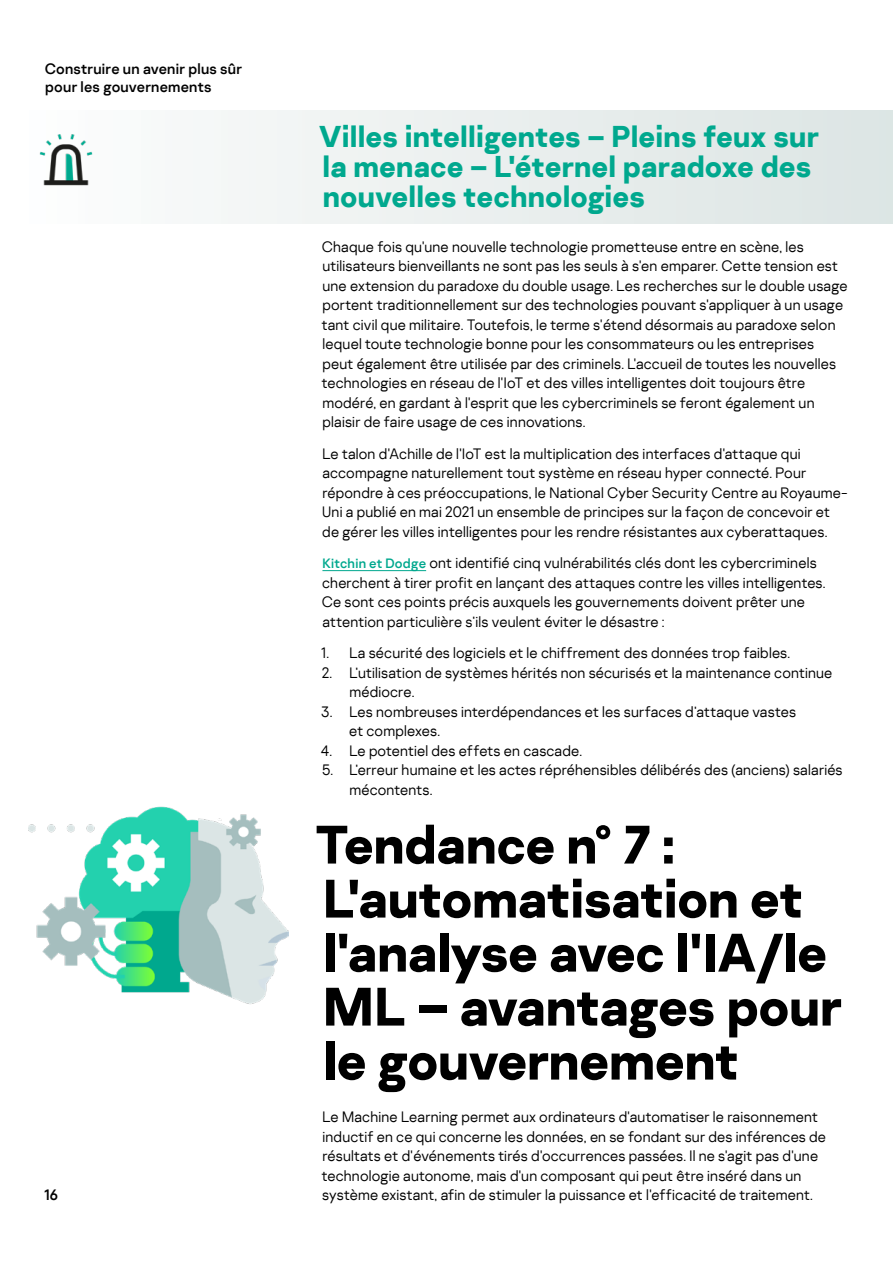
<style>
.page{position:relative;width:893px;height:1263px;background:#fff}
.page>*{position:absolute;margin:0;border:0;box-sizing:border-box;transform-origin:0 0}
.t1{font:700 54px/54px "Kaspersky Sans";letter-spacing:-.01em;color:#000}
.t2{font:700 30px/30px "Kaspersky Sans";letter-spacing:.005em;color:#00a88e}
.t3{font:300 15px/19.5px "Kaspersky Sans";letter-spacing:.01em;color:#000}
.t4{font:15px/18px "Kaspersky Sans";letter-spacing:.015em;color:#000}
.s1{font-weight:400;font-size:13.5px;color:#00a88e}
</style>
<div class="page">
<div style="left:0;top:110px;width:893px;height:113px;background:linear-gradient(to right,#fefefe,#dce4e3)"></div>
<hr style="left:322px;top:570px;width:104px;height:1px;background:#00a88e">
<img style="left:38px;top:134px;width:57px;height:54px">
<img style="left:28px;top:806px;width:260px;height:198px">
<p class="t4" style="left:45px;top:60px;width:199px">Construire un avenir plus sûr pour les gouvernements</p>
<p class="t4" style="left:45px;top:1186px;width:15px">16</p>
<h2 class="t2" style="left:319px;top:121px;width:502px">Villes intelligentes – Pleins feux sur la menace – L'éternel paradoxe des nouvelles technologies</h2>
<p class="t3" style="left:322px;top:237px;width:527px">Chaque fois qu'une nouvelle technologie prometteuse entre en scène, les utilisateurs bienveillants ne sont pas les seuls à s'en emparer. Cette tension est une extension du paradoxe du double usage. Les recherches sur le double usage portent traditionnellement sur des technologies pouvant s'appliquer à un usage tant civil que militaire. Toutefois, le terme s'étend désormais au paradoxe selon lequel toute technologie bonne pour les consommateurs ou les entreprises peut également être utilisée par des criminels. L'accueil de toutes les nouvelles technologies en réseau de l'IoT et des villes intelligentes doit toujours être modéré, en gardant à l'esprit que les cybercriminels se feront également un plaisir de faire usage de ces innovations.</p>
<p class="t3" style="left:322px;top:444px;width:527px">Le talon d'Achille de l'IoT est la multiplication des interfaces d'attaque qui accompagne naturellement tout système en réseau hyper connecté. Pour répondre à ces préoccupations, le National Cyber Security Centre au Royaume-Uni a publié en mai 2021 un ensemble de principes sur la façon de concevoir et de gérer les villes intelligentes pour les rendre résistantes aux cyberattaques.</p>
<p class="t3" style="left:322px;top:553px;width:505px"><span class="s1">Kitchin et Dodge</span> ont identifié cinq vulnérabilités clés dont les cybercriminels cherchent à tirer profit en lançant des attaques contre les villes intelligentes.<br>Ce sont ces points précis auxquels les gouvernements doivent prêter une attention particulière s’ils veulent éviter le désastre :</p>
<p class="t3" style="left:322px;top:643px;width:470px">1. La sécurité des logiciels et le chiffrement des données trop faibles.</p>
<p class="t3" style="left:349px;top:663px;width:484px;text-indent:-28px">2. L’utilisation de systèmes hérités non sécurisés et la maintenance continue médiocre.</p>
<p class="t3" style="left:349px;top:702px;width:448px;text-indent:-28px">3. Les nombreuses interdépendances et les surfaces d’attaque vastes et complexes.</p>
<p class="t3" style="left:321px;top:741px;width:263px">4. Le potentiel des effets en cascade.</p>
<p class="t3" style="left:349px;top:760px;width:495px;text-indent:-27px">5. L’erreur humaine et les actes répréhensibles délibérés des (anciens) salariés mécontents.</p>
<h1 class="t1" style="left:315px;top:818px;width:529px">Tendance n° 7 :<br>L'automatisation et l'analyse avec l'IA/le<br>ML – avantages pour le gouvernement</h1>
<p class="t3" style="left:322px;top:1107px;width:506px">Le Machine Learning permet aux ordinateurs d'automatiser le raisonnement inductif en ce qui concerne les données, en se fondant sur des inférences de résultats et d'événements tirés d'occurrences passées. Il ne s'agit pas d'une technologie autonome, mais d'un composant qui peut être inséré dans un système existant, afin de stimuler la puissance et l'efficacité de traitement.</p>
</div>
